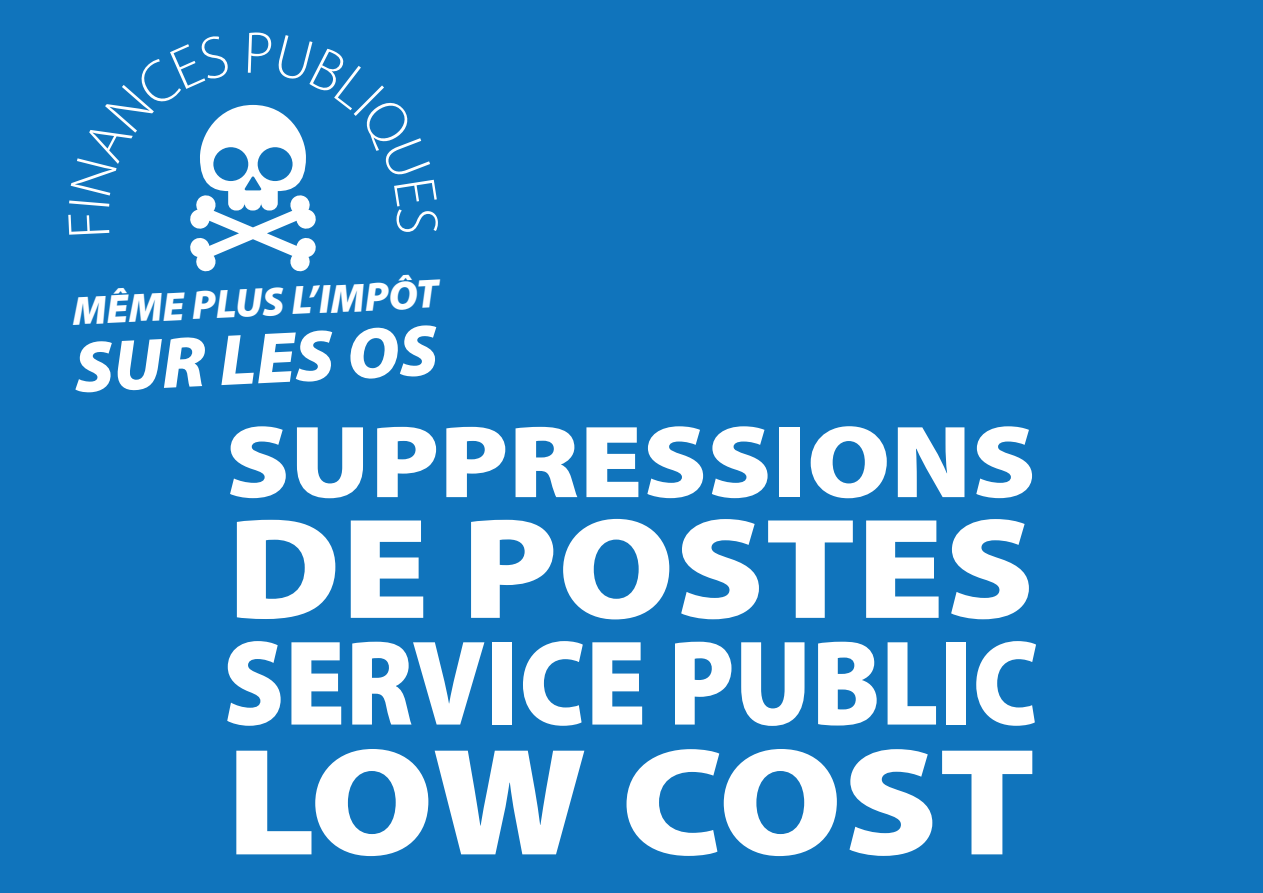
<style>
.page{position:relative;width:1263px;height:893px;background:#fff}
.page>*{position:absolute;margin:0;border:0;box-sizing:border-box;transform-origin:0 0}
.t1{font:900 153.9px "Myriad Pro";letter-spacing:-.01em;color:#fff;scale:1.11 1}
.t2{font:900 144.45px "Myriad Pro";color:#fff;scale:1.11 1}
.t3{font:900 122.1px "Myriad Pro";color:#fff;scale:.9 1}
.t4{font:900 103.5px "Myriad Pro";color:#fff;scale:1.11 1}
.t5{font:italic 900 72.6px "Myriad Pro";color:#fff}
.t6{font:italic 900 40.8px "Myriad Pro";color:#fff}
</style>
<div class="page">
<div style="left:0;top:0;width:1262px;height:893px;background:#1074bc"></div>
<svg style="left:190px;top:104px;width:126px;height:168px"></svg>
<p class="t6" style="left:71px;top:285px;width:368px;rotate:-3deg">MÊME PLUS L’IMPÔT</p>
<h3 class="t5" style="left:72px;top:320px;width:365px;rotate:-3deg">SUR LES OS</h3>
<h3 class="t4" style="left:225px;top:403px;width:732px">SUPPRESSIONS</h3>
<h2 class="t2" style="left:227px;top:487px;width:729px">DE POSTES</h2>
<h3 class="t3" style="left:223px;top:614px;width:908px">SERVICE PUBLIC</h3>
<h1 class="t1" style="left:226px;top:715px;width:731px">LOW COST</h1>
</div>
